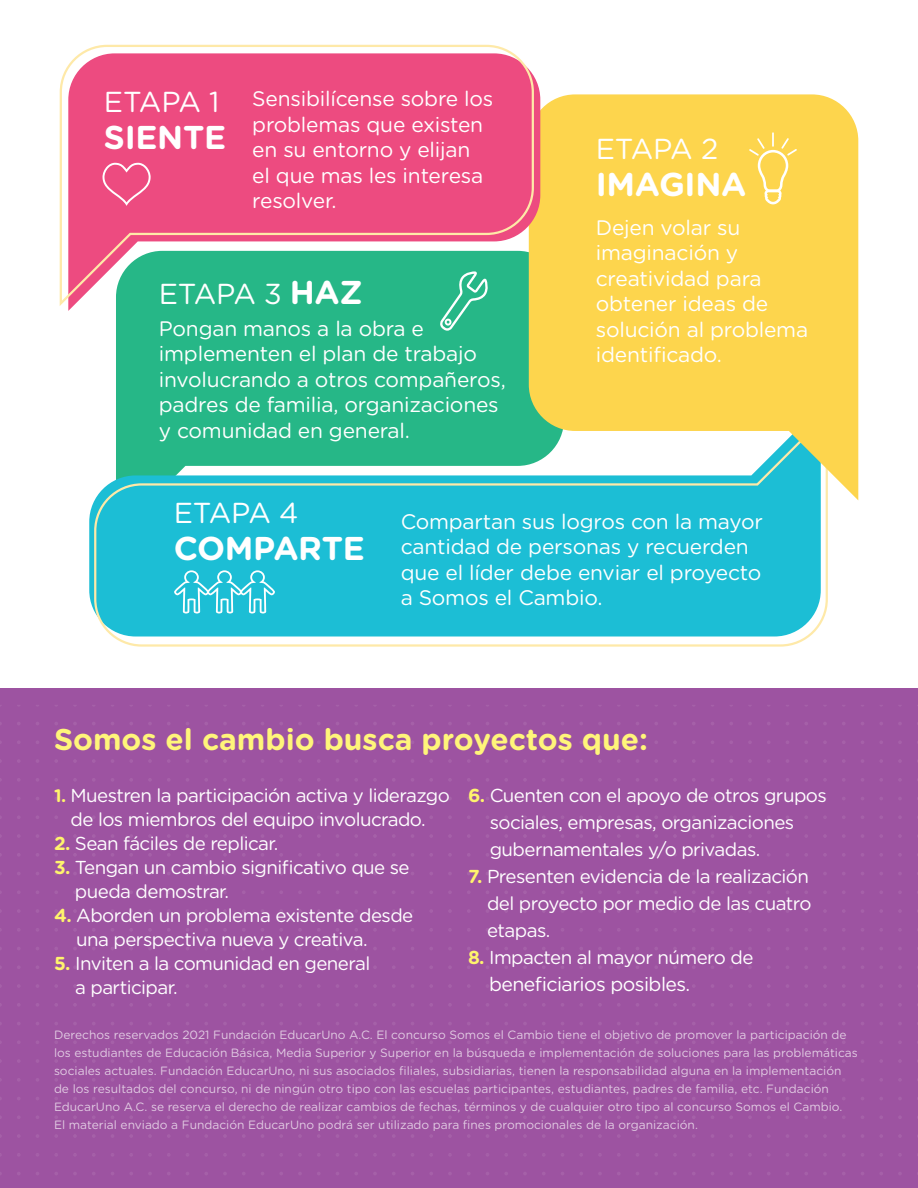
<style>
.page{position:relative;width:918px;height:1188px;background:#fff}
.page>*{position:absolute;margin:0;border:0;box-sizing:border-box;transform-origin:0 0}
.t1{font:700 33px "Gotham Rounded";letter-spacing:-.01em;color:#fff}
.t2{font:700 30px "Gotham Rounded";color:#fff57a}
.t3{font:28.8px "Gotham Rounded";letter-spacing:-.04em;color:#fff}
.t4{font:21px/25.5px "Gotham Rounded";letter-spacing:-.01em;color:#fff}
.t5{font:19.5px "Gotham Rounded";letter-spacing:-.03em;color:#fff}
.t6{font:18.75px/24px "Gotham Rounded";letter-spacing:-.03em;color:#fff}
.t7{font:12px/18px "Gotham Rounded";color:#fff}
.s1{font-weight:700;font-size:33px}
.s2{font-weight:700;color:#fff46d}
.s3{font-weight:700;font-size:18px;color:#fff46d}
</style>
<div class="page">
<div style="left:0;top:689px;width:918px;height:499px;background:#9d53a1"></div>
<div style="left:116px;top:311px;width:413px;height:95px;background:#26b787"></div>
<svg style="left:93px;top:410px;width:735px;height:237px;background:#39c4cb"></svg>
<svg style="left:529px;top:94px;width:329px;height:406px;background:#edd666"></svg>
<svg style="left:59px;top:44px;width:476px;height:265px;background:#cb738d"></svg>
<svg style="left:102px;top:163px;width:49px;height:43px;background:#ef6290"></svg>
<svg style="left:749px;top:132px;width:48px;height:72px;background:#fdda65"></svg>
<svg style="left:440px;top:271px;width:49px;height:60px;background:#48c299"></svg>
<svg style="left:174px;top:570px;width:101px;height:44px;background:#4ccbdd"></svg>
<p class="t3" style="left:104px;top:82px;width:117px">ETAPA 1</p>
<p class="t1" style="left:104px;top:113px;width:124px">SIENTE</p>
<p class="t4" style="left:252px;top:85px;width:242px">Sensibilícense sobre los problemas que existen en su entorno y elijan el que mas les interesa resolver.</p>
<p class="t3" style="left:159px;top:274px;width:205px">ETAPA 3 <span class="s1">HAZ</span></p>
<p class="t4" style="left:159px;top:315px;width:348px">Pongan manos a la obra e implementen el plan de trabajo involucrando a otros compañeros, padres de familia, organizaciones y comunidad en general.</p>
<p class="t3" style="left:596px;top:129px;width:124px">ETAPA 2</p>
<p class="t1" style="left:596px;top:160px;width:152px">IMAGINA</p>
<p class="t4" style="left:596px;top:213px;width:214px">Dejen volar su imaginación y creatividad para obtener ideas de solución al problema identificado.</p>
<p class="t3" style="left:174px;top:493px;width:126px">ETAPA 4</p>
<p class="t1" style="left:174px;top:524px;width:193px">COMPARTE</p>
<p class="t4" style="left:401px;top:508px;width:364px">Compartan sus logros con la mayor cantidad de personas y recuerden que el líder debe enviar el proyecto a Somos el Cambio.</p>
<p class="t2" style="left:54px;top:718px;width:596px">Somos el cambio busca proyectos que:</p>
<p class="t6" style="left:490px;top:781px;width:339px;line-height:27px;text-indent:-22px"><span class="s2">6.</span> Cuenten con el apoyo de otros grupos sociales, empresas, organizaciones gubernamentales y/o privadas.</p>
<p class="t6" style="left:487px;top:862px;width:326px;line-height:27px;text-indent:-19px"><span class="s2">7.</span> Presenten evidencia de la realización del proyecto por medio de las cuatro etapas.</p>
<p class="t6" style="left:468px;top:944px;width:287px"><span class="s2">8.</span> Impacten al mayor número de</p>
<p class="t5" style="left:489px;top:971px;width:203px">beneficiarios posibles.</p>
<p class="t7" style="left:54px;top:1026px;width:805px">Derechos reservados 2021 Fundación EducarUno A.C. El concurso Somos el Cambio tiene el objetivo de promover la participación de los estudiantes de Educación Básica, Media Superior y Superior en la búsqueda e implementación de soluciones para las problemáticas sociales actuales. Fundación EducarUno, ni sus asociados filiales, subsidiarias, tienen la responsabilidad alguna en la implementación de los resultados del concurso, ni de ningún otro tipo con las escuelas participantes, estudiantes, padres de familia, etc. Fundación EducarUno A.C. se reserva el derecho de realizar cambios de fechas, términos y de cualquier otro tipo al concurso Somos el Cambio.<br>El material enviado a Fundación EducarUno podrá ser utilizado para fines promocionales de la organización.</p>
<p class="t6" style="left:54px;top:782px;width:397px;text-align:center"><span class="s3">1.</span> Muestren la participación activa y liderazgo de los miembros del equipo involucrado.</p>
<p class="t6" style="left:54px;top:830px;width:226px"><span class="s2">2.</span> Sean fáciles de replicar.</p>
<p class="t6" style="left:75px;top:854px;width:336px;text-indent:-21px"><span class="s2">3.</span> Tengan un cambio significativo que se pueda demostrar.</p>
<p class="t6" style="left:76px;top:902px;width:339px;text-indent:-22px"><span class="s2">4.</span> Aborden un problema existente desde una perspectiva nueva y creativa.</p>
<p class="t6" style="left:75px;top:950px;width:297px;text-indent:-21px"><span class="s2">5.</span> Inviten a la comunidad en general a participar.</p>
</div>
